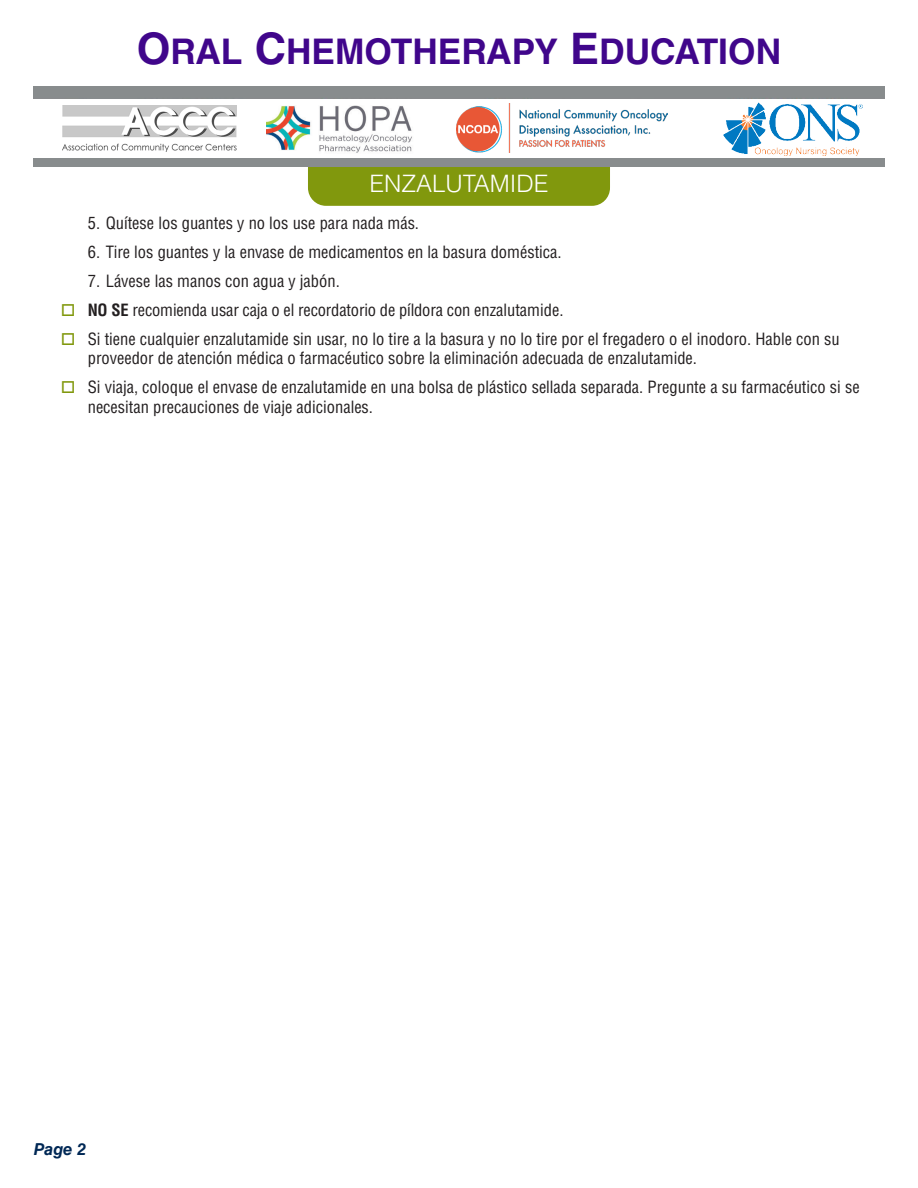
<style>
.page{position:relative;width:918px;height:1188px;background:#fff}
.page>*{position:absolute;margin:0;border:0;box-sizing:border-box;transform-origin:0 0}
.t1{font:700 35.4px "Helvetica LT Std";color:#40068b}
.t2{font:300 24px "Helvetica LT Std";color:#fff}
.text{font:condensed 16.5px/19.8px "Helvetica LT Std";color:#231f20}
.t3{font:italic 700 16.5px "Helvetica LT Std";color:#002855}
.s1{font-size:43.5px}
.s2{color:#81980d}
.s3{font-weight:700}
</style>
<div class="page">
<div style="left:308px;top:139px;width:302px;height:67px;background:#81980d;border-radius:18px"></div>
<div style="left:34px;top:87px;width:850px;height:80px;background:#888c8d"></div>
<div style="left:32px;top:99px;width:864px;height:59px;background:#fff"></div>
<img style="left:267px;top:105px;width:145px;height:48px">
<img style="left:723px;top:102px;width:139px;height:54px">
<img style="left:457px;top:104px;width:211px;height:49px">
<img style="left:62px;top:106px;width:175px;height:45px">
<h1 class="t1" style="left:137px;top:30px;width:646px"><span class="s1">O</span>RAL <span class="s1">C</span>HEMOTHERAPY <span class="s1">E</span>DUCATION</h1>
<h2 class="t2" style="left:369px;top:169px;width:181px">ENZALUTAMIDE</h2>
<p class="text" style="left:88px;top:213px;width:333px">5. Quítese los guantes y no los use para nada más.</p>
<p class="text" style="left:88px;top:242px;width:475px">6. Tire los guantes y la envase de medicamentos en la basura doméstica.</p>
<p class="text" style="left:88px;top:271px;width:254px">7. Lávese las manos con agua y jabón.</p>
<p class="text" style="left:61px;top:300px;width:504px"><span class="s2">□</span> <span class="s3">NO SE</span> recomienda usar caja o el recordatorio de píldora con enzalutamide.</p>
<p class="text" style="left:88px;top:329px;width:753px;text-indent:-27px"><span class="s2">□</span> Si tiene cualquier enzalutamide sin usar, no lo tire a la basura y no lo tire por el fregadero o el inodoro. Hable con su proveedor de atención médica o farmacéutico sobre la eliminación adecuada de enzalutamide.</p>
<p class="text" style="left:88px;top:377px;width:773px;text-indent:-27px"><span class="s2">□</span> Si viaja, coloque el envase de enzalutamide en una bolsa de plástico sellada separada. Pregunte a su farmacéutico si se necesitan precauciones de viaje adicionales.</p>
<p class="t3" style="left:34px;top:1139px;width:54px">Page 2</p>
</div>
